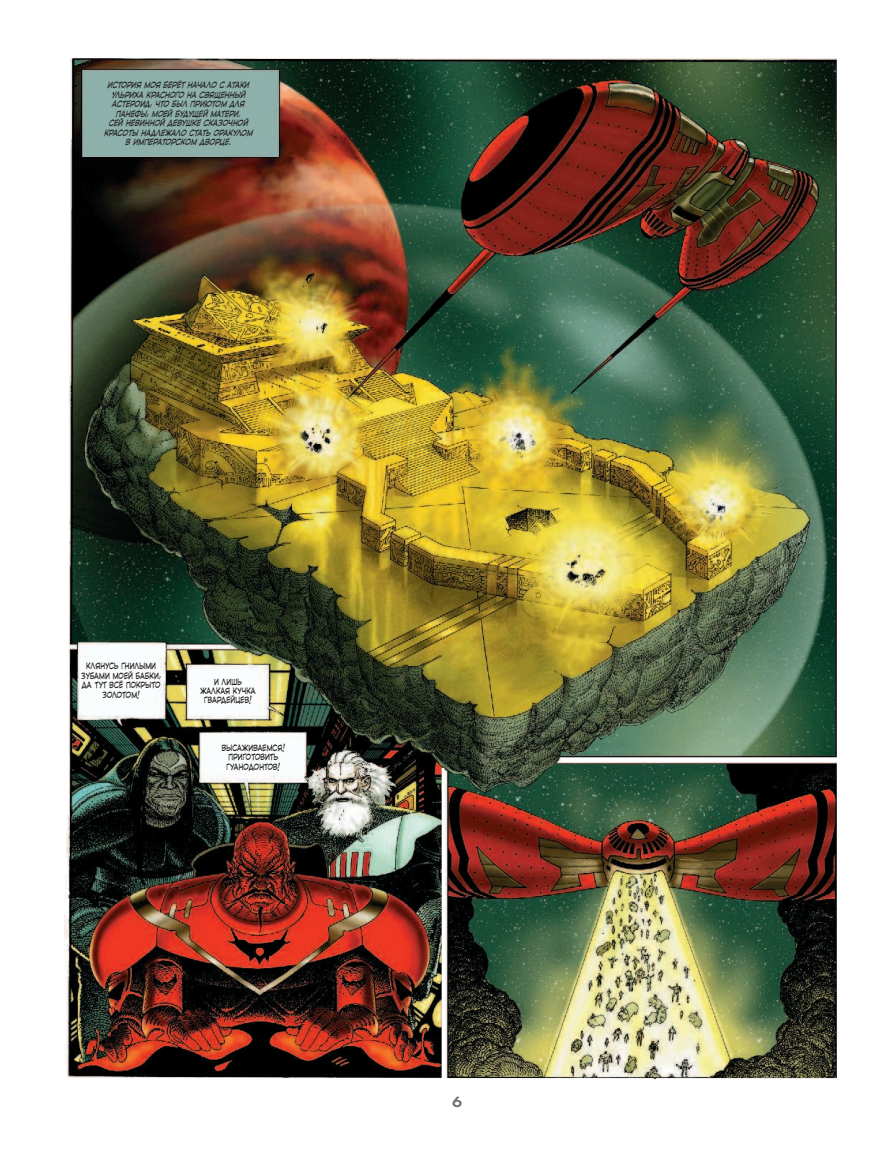
<style>
.page{position:relative;width:893px;height:1149px;background:#fff}
.page>*{position:absolute;margin:0;border:0;box-sizing:border-box;transform-origin:0 0}
.t1{font:600 14.4px "Lubalin Graph";color:#6d6e71;scale:1.2 1}
.t2{font:italic 8.1px/9.4px "v C Ccomicrazy Doubled";color:#231f20;text-align:center;scale:.75 1}
.t3{font:8.1px/9.4px "v C Ccomicrazy Doubled";letter-spacing:.015em;color:#231f20;text-align:center;scale:.75 1}
</style>
<div class="page">
<img style="left:64px;top:58px;width:773px;height:1020px">
<p class="t2" style="left:104px;top:81px;width:203px">Историямояберётначало сатаки<br>УльрихаКрасного насвященный астероид,что былприютом для<br>Панефы,моейбудущейматери.<br>Сейневиннойдевушкесказочной красоты надлежало статьоракулом вимператорском дворце.</p>
<p class="t3" style="left:81px;top:661px;width:108px">Клянусь гнилыми зубами моей бабки, да тут всё покрыто золотом!</p>
<p class="t3" style="left:200px;top:676px;width:75px">И лишь жалкая кучка гвардейцев!</p>
<p class="t3" style="left:222px;top:742px;width:86px">Высаживаемся!<br>Приготовить гуанодонтов!</p>
<h1 class="t1" style="left:452px;top:1093px;width:10px">6</h1>
</div>
